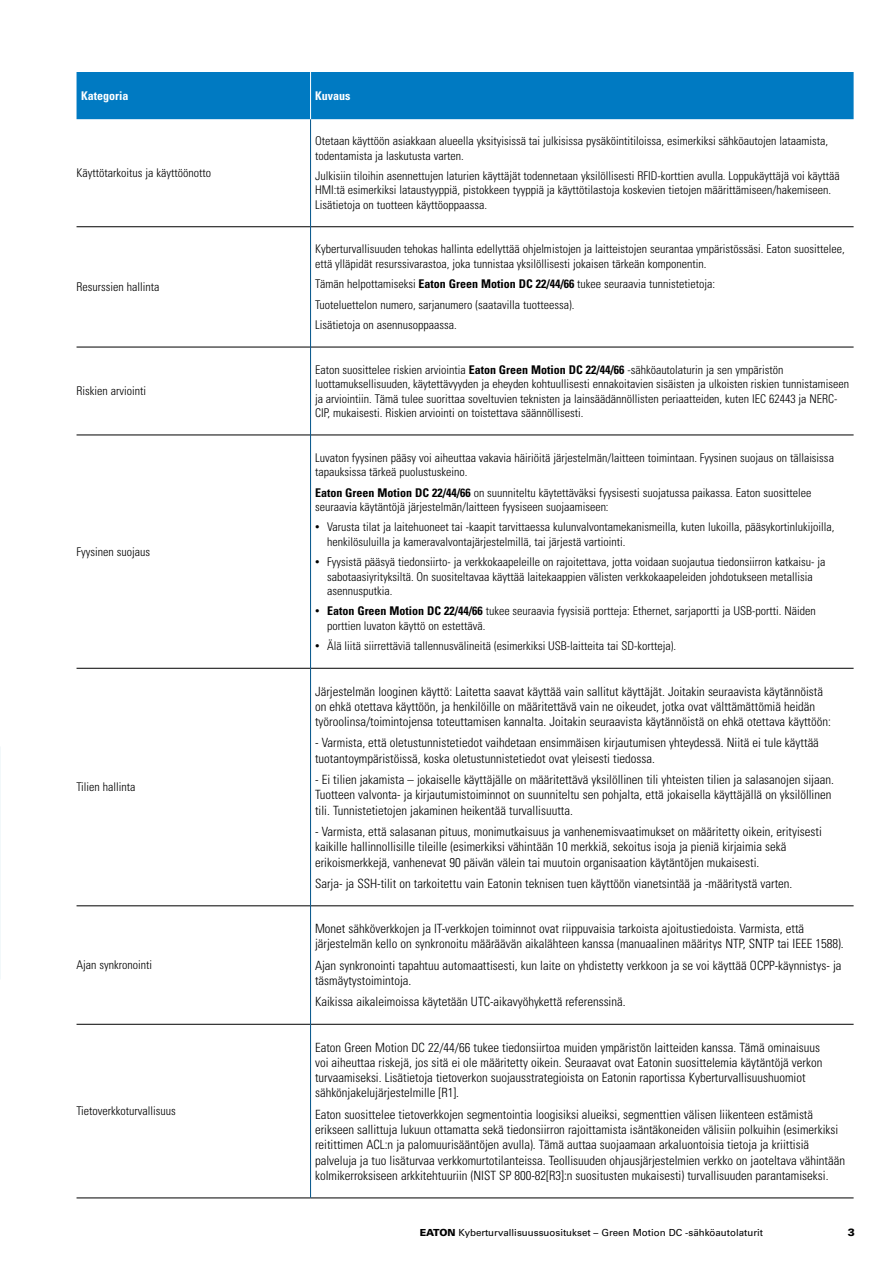
<style>
.page{position:relative;width:893px;height:1263px;background:#fff}
.page>*{position:absolute;margin:0;border:0;box-sizing:border-box;transform-origin:0 0}
.t1{font:300 condensed 12.75px/15.3px "Univers LT Std";color:#000}
.t2{font:300 condensed 12px/14.4px "Univers LT Std";color:#000}
.t3{font:700 condensed 12px "Univers LT Std";color:#fff}
.t4{font:900 10.5px "Univers LT Std";color:#000}
.t5{font:9.75px "Univers LT Std";color:#000}
.s1{font-weight:700}
.s2{font-stretch:normal;font-size:9px}
.s3{font-weight:900}
</style>
<div class="page">
<div style="left:77px;top:72px;width:777px;height:47px;background:#007ac2"></div>
<hr style="left:77px;top:226px;width:233px;height:1px;background:#000">
<hr style="left:311px;top:226px;width:543px;height:1px;background:#000">
<hr style="left:77px;top:347px;width:233px;height:1px;background:#000">
<hr style="left:311px;top:347px;width:543px;height:1px;background:#000">
<hr style="left:77px;top:435px;width:233px;height:1px;background:#000">
<hr style="left:311px;top:435px;width:543px;height:1px;background:#000">
<hr style="left:77px;top:668px;width:233px;height:1px;background:#000">
<hr style="left:311px;top:668px;width:543px;height:1px;background:#000">
<hr style="left:77px;top:905px;width:233px;height:1px;background:#000">
<hr style="left:311px;top:905px;width:543px;height:1px;background:#000">
<hr style="left:77px;top:1024px;width:233px;height:1px;background:#000">
<hr style="left:311px;top:1024px;width:543px;height:1px;background:#000">
<hr style="left:77px;top:1198px;width:234px;height:1px;background:#000">
<hr style="left:311px;top:1198px;width:543px;height:1px;background:#000">
<hr style="left:310px;top:119px;width:1px;height:108px;background:#005288">
<hr style="left:310px;top:227px;width:1px;height:120px;background:#005288">
<hr style="left:310px;top:347px;width:1px;height:88px;background:#005288">
<hr style="left:310px;top:435px;width:1px;height:233px;background:#005288">
<hr style="left:310px;top:668px;width:1px;height:238px;background:#005288">
<hr style="left:310px;top:906px;width:1px;height:118px;background:#005288">
<hr style="left:310px;top:1024px;width:1px;height:174px;background:#005288">
<hr style="left:310px;top:72px;width:1px;height:47px;background:#fff">
<p class="t3" style="left:81px;top:89px;width:49px">Kategoria</p>
<p class="t3" style="left:315px;top:89px;width:37px">Kuvaus</p>
<p class="t2" style="left:77px;top:166px;width:136px">Käyttötarkoitus ja käyttöönotto</p>
<p class="t2" style="left:77px;top:280px;width:84px">Resurssien hallinta</p>
<p class="t2" style="left:77px;top:384px;width:71px">Riskien arviointi</p>
<p class="t2" style="left:77px;top:544px;width:75px">Fyysinen suojaus</p>
<p class="t2" style="left:77px;top:780px;width:60px">Tilien hallinta</p>
<p class="t2" style="left:77px;top:958px;width:77px">Ajan synkronointi</p>
<p class="t2" style="left:77px;top:1104px;width:101px">Tietoverkkoturvallisuus</p>
<p class="t2" style="left:315px;top:134px;width:515px">Otetaan käyttöön asiakkaan alueella yksityisissä tai julkisissa pysäköintitiloissa, esimerkiksi sähköautojen lataamista, todentamista ja laskutusta varten.</p>
<p class="t2" style="left:315px;top:169px;width:526px">Julkisiin tiloihin asennettujen laturien käyttäjät todennetaan yksilöllisesti RFID-korttien avulla. Loppukäyttäjä voi käyttää<br>HMI:tä esimerkiksi lataustyyppiä, pistokkeen tyyppiä ja käyttötilastoja koskevien tietojen määrittämiseen/hakemiseen.<br>Lisätietoja on tuotteen käyttöoppaassa.</p>
<p class="t2" style="left:315px;top:242px;width:531px">Kyberturvallisuuden tehokas hallinta edellyttää ohjelmistojen ja laitteistojen seurantaa ympäristössäsi. Eaton suosittelee, että ylläpidät resurssivarastoa, joka tunnistaa yksilöllisesti jokaisen tärkeän komponentin.</p>
<p class="t2" style="left:315px;top:274px;width:401px;line-height:20.4px">Tämän helpottamiseksi <span class="s1">Eaton Green Motion DC 22/44/66</span> tukee seuraavia tunnistetietoja:<br>Tuoteluettelon numero, sarjanumero (saatavilla tuotteessa).<br>Lisätietoja on asennusoppaassa.</p>
<p class="t2" style="left:315px;top:362px;width:535px">Eaton suosittelee riskien arviointia <span class="s1">Eaton Green Motion DC 22/44/66</span> -sähköautolaturin ja sen ympäristön luottamuksellisuuden, käytettävyyden ja eheyden kohtuullisesti ennakoitavien sisäisten ja ulkoisten riskien tunnistamiseen ja arviointiin. Tämä tulee suorittaa soveltuvien teknisten ja lainsäädännöllisten periaatteiden, kuten IEC 62443 ja NERC-CIP, mukaisesti. Riskien arviointi on toistettava säännöllisesti.</p>
<p class="t2" style="left:315px;top:450px;width:520px">Luvaton fyysinen pääsy voi aiheuttaa vakavia häiriöitä järjestelmän/laitteen toimintaan. Fyysinen suojaus on tällaisissa tapauksissa tärkeä puolustuskeino.</p>
<p class="t2" style="left:315px;top:485px;width:498px"><span class="s1">Eaton Green Motion DC 22/44/66</span> on suunniteltu käytettäväksi fyysisesti suojatussa paikassa. Eaton suosittelee seuraavia käytäntöjä järjestelmän/laitteen fyysiseen suojaamiseen:</p>
<p class="t2" style="left:327px;top:520px;width:509px;text-indent:-12px"><span class="s2">•</span> Varusta tilat ja laitehuoneet tai -kaapit tarvittaessa kulunvalvontamekanismeilla, kuten lukoilla, pääsykortinlukijoilla, henkilösuluilla ja kameravalvontajärjestelmillä, tai järjestä vartiointi.</p>
<p class="t2" style="left:327px;top:555px;width:500px;text-indent:-12px"><span class="s2">•</span> Fyysistä pääsyä tiedonsiirto- ja verkkokaapeleille on rajoitettava, jotta voidaan suojautua tiedonsiirron katkaisu- ja sabotaasiyrityksiltä. On suositeltavaa käyttää laitekaappien välisten verkkokaapeleiden johdotukseen metallisia asennusputkia.</p>
<p class="t2" style="left:327px;top:604px;width:490px;text-indent:-12px"><span class="s2">•</span> <span class="s1">Eaton Green Motion DC 22/44/66</span> tukee seuraavia fyysisiä portteja: Ethernet, sarjaportti ja USB-portti. Näiden porttien luvaton käyttö on estettävä.</p>
<p class="t2" style="left:315px;top:639px;width:363px"><span class="s2">•</span> Älä liitä siirrettäviä tallennusvälineitä (esimerkiksi USB-laitteita tai SD-kortteja).</p>
<p class="t1" style="left:315px;top:683px;width:517px">Järjestelmän looginen käyttö: Laitetta saavat käyttää vain sallitut käyttäjät. Joitakin seuraavista käytännöistä on ehkä otettava käyttöön, ja henkilöille on määritettävä vain ne oikeudet, jotka ovat välttämättömiä heidän työroolinsa/toimintojensa toteuttamisen kannalta. Joitakin seuraavista käytännöistä on ehkä otettava käyttöön:</p>
<p class="t1" style="left:315px;top:735px;width:505px">- Varmista, että oletustunnistetiedot vaihdetaan ensimmäisen kirjautumisen yhteydessä. Niitä ei tule käyttää tuotantoympäristöissä, koska oletustunnistetiedot ovat yleisesti tiedossa.</p>
<p class="t1" style="left:315px;top:772px;width:520px">- Ei tilien jakamista – jokaiselle käyttäjälle on määritettävä yksilöllinen tili yhteisten tilien ja salasanojen sijaan.<br>Tuotteen valvonta- ja kirjautumistoiminnot on suunniteltu sen pohjalta, että jokaisella käyttäjällä on yksilöllinen tili. Tunnistetietojen jakaminen heikentää turvallisuutta.</p>
<p class="t1" style="left:315px;top:824px;width:508px">- Varmista, että salasanan pituus, monimutkaisuus ja vanhenemisvaatimukset on määritetty oikein, erityisesti kaikille hallinnollisille tileille (esimerkiksi vähintään 10 merkkiä, sekoitus isoja ja pieniä kirjaimia sekä erikoismerkkejä, vanhenevat 90 päivän välein tai muutoin organisaation käytäntöjen mukaisesti.</p>
<p class="t1" style="left:315px;top:876px;width:479px">Sarja- ja SSH-tilit on tarkoitettu vain Eatonin teknisen tuen käyttöön vianetsintää ja -määritystä varten.</p>
<p class="t1" style="left:315px;top:921px;width:530px">Monet sähköverkkojen ja IT-verkkojen toiminnot ovat riippuvaisia tarkoista ajoitustiedoista. Varmista, että järjestelmän kello on synkronoitu määräävän aikalähteen kanssa (manuaalinen määritys NTP, SNTP tai IEEE 1588).</p>
<p class="t1" style="left:315px;top:957px;width:528px">Ajan synkronointi tapahtuu automaattisesti, kun laite on yhdistetty verkkoon ja se voi käyttää OCPP-käynnistys- ja täsmäytystoimintoja.</p>
<p class="t1" style="left:315px;top:994px;width:312px">Kaikissa aikaleimoissa käytetään UTC-aikavyöhykettä referenssinä.</p>
<p class="t1" style="left:315px;top:1039px;width:509px">Eaton Green Motion DC 22/44/66 tukee tiedonsiirtoa muiden ympäristön laitteiden kanssa. Tämä ominaisuus voi aiheuttaa riskejä, jos sitä ei ole määritetty oikein. Seuraavat ovat Eatonin suosittelemia käytäntöjä verkon turvaamiseksi. Lisätietoja tietoverkon suojausstrategioista on Eatonin raportissa Kyberturvallisuushuomiot sähkönjakelujärjestelmille [R1].</p>
<p class="t1" style="left:315px;top:1106px;width:531px">Eaton suosittelee tietoverkkojen segmentointia loogisiksi alueiksi, segmenttien välisen liikenteen estämistä erikseen sallittuja lukuun ottamatta sekä tiedonsiirron rajoittamista isäntäkoneiden välisiin polkuihin (esimerkiksi reitittimen ACL:n ja palomuurisääntöjen avulla). Tämä auttaa suojaamaan arkaluontoisia tietoja ja kriittisiä palveluja ja tuo lisäturvaa verkkomurtotilanteissa. Teollisuuden ohjausjärjestelmien verkko on jaoteltava vähintään kolmikerroksiseen arkkitehtuuriin (NIST SP 800-82[R3]:n suositusten mukaisesti) turvallisuuden parantamiseksi.</p>
<p class="t5" style="left:420px;top:1227px;width:345px"><span class="s3">EATON</span> Kyberturvallisuussuositukset – Green Motion DC -sähköautolaturit</p>
<p class="t4" style="left:848px;top:1225px;width:9px">3</p>
</div>
